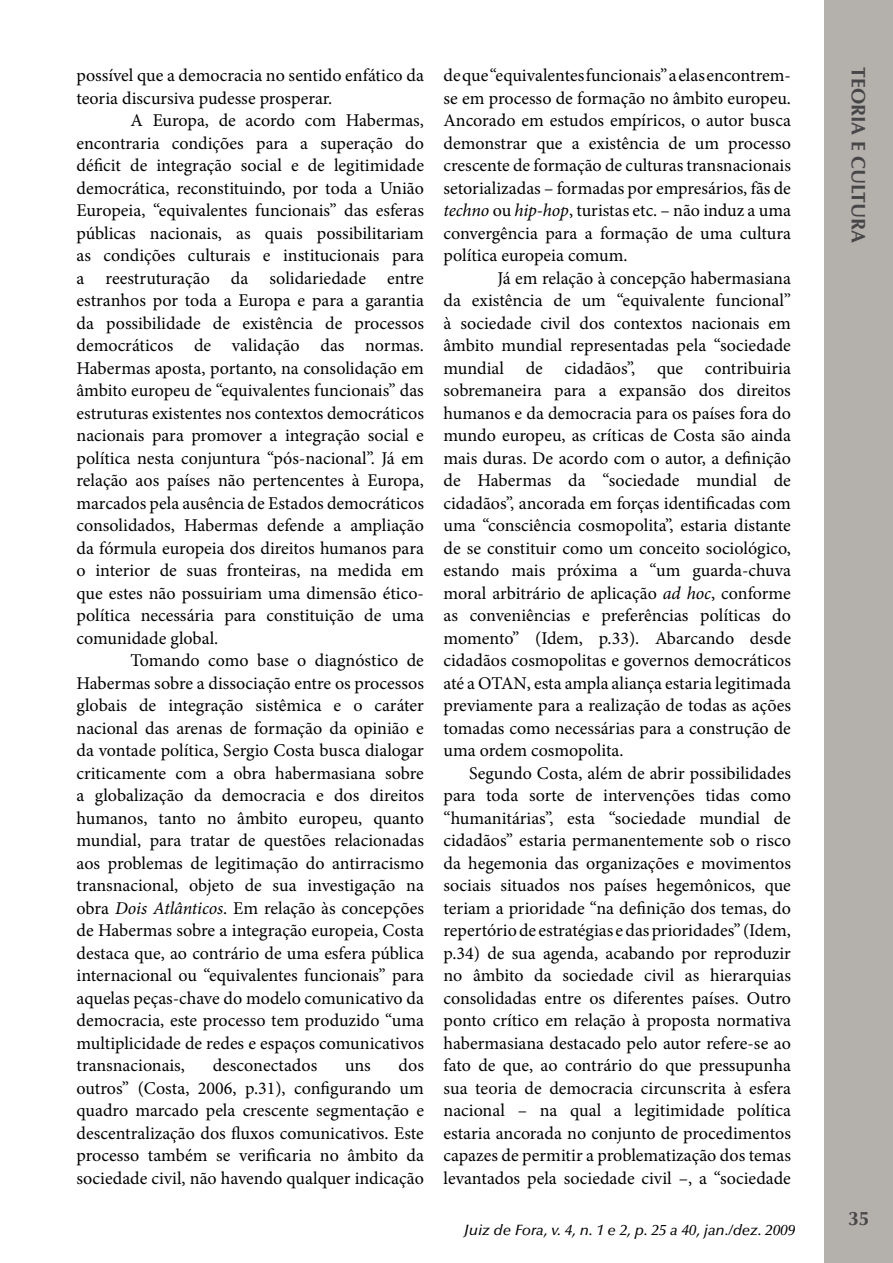
<style>
.page{position:relative;width:893px;height:1263px;background:#fff}
.page>*{position:absolute;margin:0;border:0;box-sizing:border-box;transform-origin:0 0}
.t1{font:700 19.5px "Optima LT Std";color:#464547}
.t2{font:18px/22.5px "Minion Pro";color:#000;text-align:justify}
.t3{font:italic 500 15px "Optima LT Std";color:#000}
.s1{font-style:italic}
</style>
<div class="page">
<div style="left:825px;top:0;width:68px;height:1263px;background:#b4b1ad"></div>
<p class="t2" style="left:77px;top:64px;width:349px">possível que a democracia no sentido enfático da teoria discursiva pudesse prosperar.</p>
<p class="t2" style="left:77px;top:109px;width:349px;text-indent:54px">A Europa, de acordo com Habermas, encontraria condições para a superação do déficit de integração social e de legitimidade democrática, reconstituindo, por toda a União Europeia, “equivalentes funcionais” das esferas públicas nacionais, as quais possibilitariam as condições culturais e institucionais para a reestruturação da solidariedade entre estranhos por toda a Europa e para a garantia da possibilidade de existência de processos democráticos de validação das normas.<br>Habermas aposta, portanto, na consolidação em âmbito europeu de “equivalentes funcionais” das estruturas existentes nos contextos democráticos nacionais para promover a integração social e política nesta conjuntura “pós-nacional”. Já em relação aos países não pertencentes à Europa, marcados pela ausência de Estados democráticos consolidados, Habermas defende a ampliação da fórmula europeia dos direitos humanos para o interior de suas fronteiras, na medida em que estes não possuiriam uma dimensão ético&shy;política necessária para constituição de uma comunidade global.</p>
<p class="t2" style="left:77px;top:649px;width:349px;text-indent:54px">Tomando como base o diagnóstico de Habermas sobre a dissociação entre os processos globais de integração sistêmica e o caráter nacional das arenas de formação da opinião e da vontade política, Sergio Costa busca dialogar criticamente com a obra habermasiana sobre a globalização da democracia e dos direitos humanos, tanto no âmbito europeu, quanto mundial, para tratar de questões relacionadas aos problemas de legitimação do antirracismo transnacional, objeto de sua investigação na obra <span class="s1">Dois Atlânticos</span>. Em relação às concepções de Habermas sobre a integração europeia, Costa destaca que, ao contrário de uma esfera pública internacional ou “equivalentes funcionais” para aquelas peças-chave do modelo comunicativo da democracia, este processo tem produzido “uma multiplicidade de redes e espaços comunicativos transnacionais,</p>
<p class="t2" style="left:77px;top:1054px;width:349px;text-indent:322px">dos outros” (Costa, 2006, p.31), configurando um quadro marcado pela crescente segmentação e descentralização dos fluxos comunicativos. Este processo também se verificaria no âmbito da sociedade civil, não havendo qualquer indicação</p>
<p class="t2" style="left:213px;top:1054px;width:106px">desconectados</p>
<p class="t2" style="left:345px;top:1054px;width:27px">uns</p>
<p class="t2" style="left:444px;top:64px;width:349px">de que “equivalentes funcionais” a elas encontrem&shy;se em processo de formação no âmbito europeu.<br>Ancorado em estudos empíricos, o autor busca demonstrar que a existência de um processo crescente de formação de culturas transnacionais setorializadas – formadas por empresários, fãs de <span class="s1">techno</span> ou <span class="s1">hip-hop</span>, turistas etc. – não induz a uma convergência para a formação de uma cultura política europeia comum.</p>
<p class="t2" style="left:444px;top:267px;width:349px;text-indent:54px">Já em relação à concepção habermasiana da existência de um “equivalente funcional” à sociedade civil dos contextos nacionais em âmbito mundial representadas pela “sociedade mundial de cidadãos”, que contribuiria sobremaneira para a expansão dos direitos humanos e da democracia para os países fora do mundo europeu, as críticas de Costa são ainda mais duras. De acordo com o autor, a definição de Habermas da “sociedade mundial de cidadãos”, ancorada em forças identificadas com uma “consciência cosmopolita”, estaria distante de se constituir como um conceito sociológico, estando mais próxima a “um guarda-chuva moral arbitrário de aplicação <span class="s1">ad hoc</span>, conforme as conveniências e preferências políticas do momento” (Idem, p.33). Abarcando desde cidadãos cosmopolitas e governos democráticos até a OTAN, esta ampla aliança estaria legitimada previamente para a realização de todas as ações tomadas como necessárias para a construção de uma ordem cosmopolita.</p>
<p class="t2" style="left:444px;top:762px;width:349px;text-indent:26px">Segundo Costa, além de abrir possibilidades para toda sorte de intervenções tidas como “humanitárias”, esta “sociedade mundial de cidadãos” estaria permanentemente sob o risco da hegemonia das organizações e movimentos sociais situados nos países hegemônicos, que teriam a prioridade “na definição dos temas, do repertório de estratégias e das prioridades” (Idem, p.34) de sua agenda, acabando por reproduzir no âmbito da sociedade civil as hierarquias consolidadas entre os diferentes países. Outro ponto crítico em relação à proposta normativa habermasiana destacado pelo autor refere-se ao fato de que, ao contrário do que pressupunha sua teoria de democracia circunscrita à esfera nacional – na qual a legitimidade política estaria ancorada no conjunto de procedimentos capazes de permitir a problematização dos temas levantados pela sociedade civil –, a “sociedade</p>
<p class="t3" style="left:464px;top:1221px;width:333px">Juiz de Fora, v. 4, n. 1 e 2, p. 25 a 40, jan./dez. 2009</p>
<p class="t1" style="left:870px;top:67px;width:178px;rotate:90deg">TEORIA E CULTURA</p>
<p class="t1" style="left:848px;top:1207px;width:23px">35</p>
</div>
